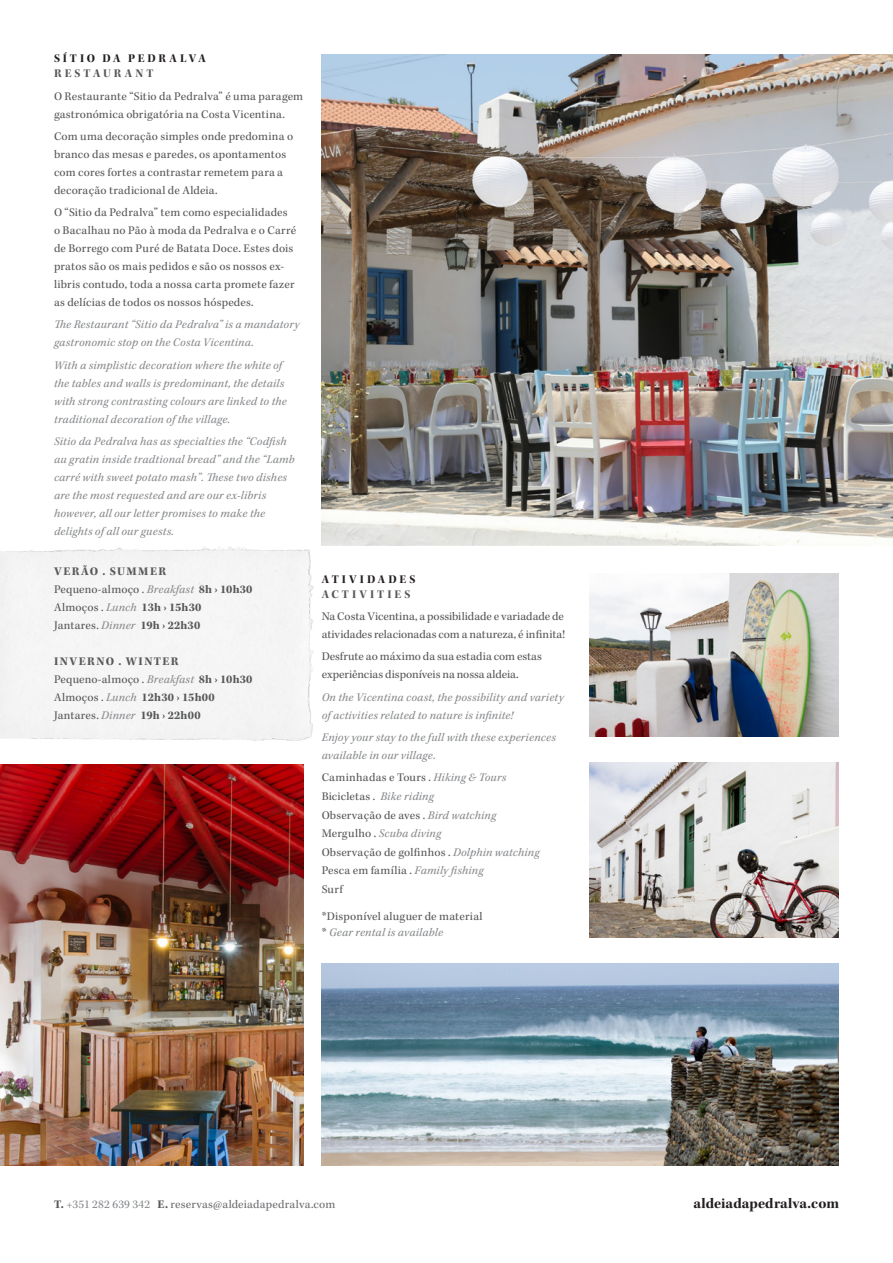
<style>
.page{position:relative;width:893px;height:1263px;background:#fff}
.page>*{position:absolute;margin:0;border:0;box-sizing:border-box;transform-origin:0 0}
.t1{font:15px "Kepler Std Bold Subh";letter-spacing:.01em;color:#231f20}
.t2{font:12px/18px "Kepler Std";letter-spacing:.015em;color:#57585a}
.t3{font:italic 12px/18px "Kepler Std";letter-spacing:.02em;color:#87898c}
.t4{font:700 12px/18px "Kepler Std";letter-spacing:.105em;color:#57585a}
.t5{font:12px/18px "Kepler Std";letter-spacing:-.005em;color:#57585a}
.t6{font:12px "Kepler Std";letter-spacing:.015em;color:#6c6d70}
.t7{font:12px "Kepler Std Bold Subh";letter-spacing:.24em;color:#231f20}
.t8{font:12px "Kepler Std Bold Subh";letter-spacing:.25em;color:#57585a}
.s1{font-weight:400}
.s2{font-weight:400;font-style:italic;color:#87898c}
.s3{font-family:"Essonnes Text"}
.s4{font-style:italic;color:#87898c}
.s5{font-weight:700;color:#57585a}
.s6{color:#87898c}
</style>
<div class="page">
<div style="left:0;top:546px;width:314px;height:195px;background:#f5f5f5"></div>
<img style="left:322px;top:54px;width:571px;height:492px">
<img style="left:0;top:764px;width:304px;height:401px">
<img style="left:589px;top:573px;width:250px;height:163px">
<img style="left:589px;top:762px;width:250px;height:175px">
<img style="left:322px;top:963px;width:517px;height:202px">
<p class="t7" style="left:54px;top:52px;width:153px">SÍTIO DA PEDRALVA</p>
<p class="t8" style="left:54px;top:67px;width:101px">RESTAURANT</p>
<p class="t2" style="left:54px;top:87px;width:251px">O Restaurante “Sitio da Pedralva” é uma paragem gastronómica obrigatória na Costa Vicentina.</p>
<p class="t2" style="left:54px;top:128px;width:241px">Com uma decoração simples onde predomina o branco das mesas e paredes, os apontamentos com cores fortes a contrastar remetem para a decoração tradicional de Aldeia.</p>
<p class="t2" style="left:54px;top:204px;width:244px">O “Sitio da Pedralva” tem como especialidades o Bacalhau no Pão à moda da Pedralva e o Carré de Borrego com Puré de Batata Doce. Estes dois pratos são os mais pedidos e são os nossos ex&shy;libris contudo, toda a nossa carta promete fazer as delícias de todos os nossos hóspedes.</p>
<p class="t3" style="left:54px;top:316px;width:247px">The Restaurant “Sitio da Pedralva” is a mandatory gastronomic stop on the Costa Vicentina.</p>
<p class="t3" style="left:54px;top:356px;width:234px">With a simplistic decoration where the white of the tables and walls is predominant, the details with strong contrasting colours are linked to the traditional decoration of the village.</p>
<p class="t3" style="left:54px;top:433px;width:242px">Sitio da Pedralva has as specialties the “Codfish au gratin inside tradtional bread” and the “Lamb carré with sweet potato mash”. These two dishes are the most requested and are our ex-libris however, all our letter promises to make the delights of all our guests.</p>
<p class="t4" style="left:54px;top:563px;width:200px">VERÃO . SUMMER<br><span class="s1">Pequeno-almoço .</span> <span class="s2">Breakfast</span> 8h <span class="s3">›</span> 10h30<br><span class="s1">Almoços .</span> <span class="s2">Lunch</span> 13h <span class="s3">›</span> 15h30<br><span class="s1">Jantares.</span> <span class="s2">Dinner</span> 19h <span class="s3">›</span> 22h30</p>
<p class="t4" style="left:54px;top:653px;width:200px">INVERNO . WINTER<br><span class="s1">Pequeno-almoço .</span> <span class="s2">Breakfast</span> 8h <span class="s3">›</span> 10h30<br><span class="s1">Almoços .</span> <span class="s2">Lunch</span> 12h30 <span class="s3">›</span> 15h00<br><span class="s1">Jantares.</span> <span class="s2">Dinner</span> 19h <span class="s3">›</span> 22h00</p>
<p class="t7" style="left:322px;top:572px;width:95px">ATIVIDADES</p>
<p class="t8" style="left:322px;top:587px;width:90px">ACTIVITIES</p>
<p class="t5" style="left:322px;top:608px;width:245px">Na Costa Vicentina, a possibilidade e variadade de atividades relacionadas com a natureza, é infinita!</p>
<p class="t5" style="left:322px;top:648px;width:222px">Desfrute ao máximo da sua estadia com estas experiências disponíveis na nossa aldeia.</p>
<p class="t3" style="left:322px;top:688px;width:244px">On the Vicentina coast, the possibility and variety of activities related to nature is infinite!</p>
<p class="t3" style="left:322px;top:729px;width:236px">Enjoy your stay to the full with these experiences available in our village.</p>
<p class="t2" style="left:322px;top:769px;width:219px;line-height:18.6px">Caminhadas e Tours . <span class="s4">Hiking &amp; Tours<br></span>Bicicletas . <span class="s4">Bike riding<br></span>Observação de aves . <span class="s4">Bird watching<br></span>Mergulho . <span class="s4">Scuba diving<br></span>Observação de golfinhos . <span class="s4">Dolphin watching<br></span>Pesca em família . <span class="s4">Family fishing<br></span>Surf</p>
<p class="t2" style="left:322px;top:908px;width:162px;line-height:16.2px">*Disponível aluguer de material * <span class="s4">Gear rental is available</span></p>
<p class="t6" style="left:54px;top:1198px;width:283px"><span class="s5">T.</span> <span class="s6">+351 282 639 342</span> <span class="s5">E.</span> reservas@aldeiadapedralva.com</p>
<p class="t1" style="left:693px;top:1195px;width:147px">aldeiadapedralva.com</p>
</div>
